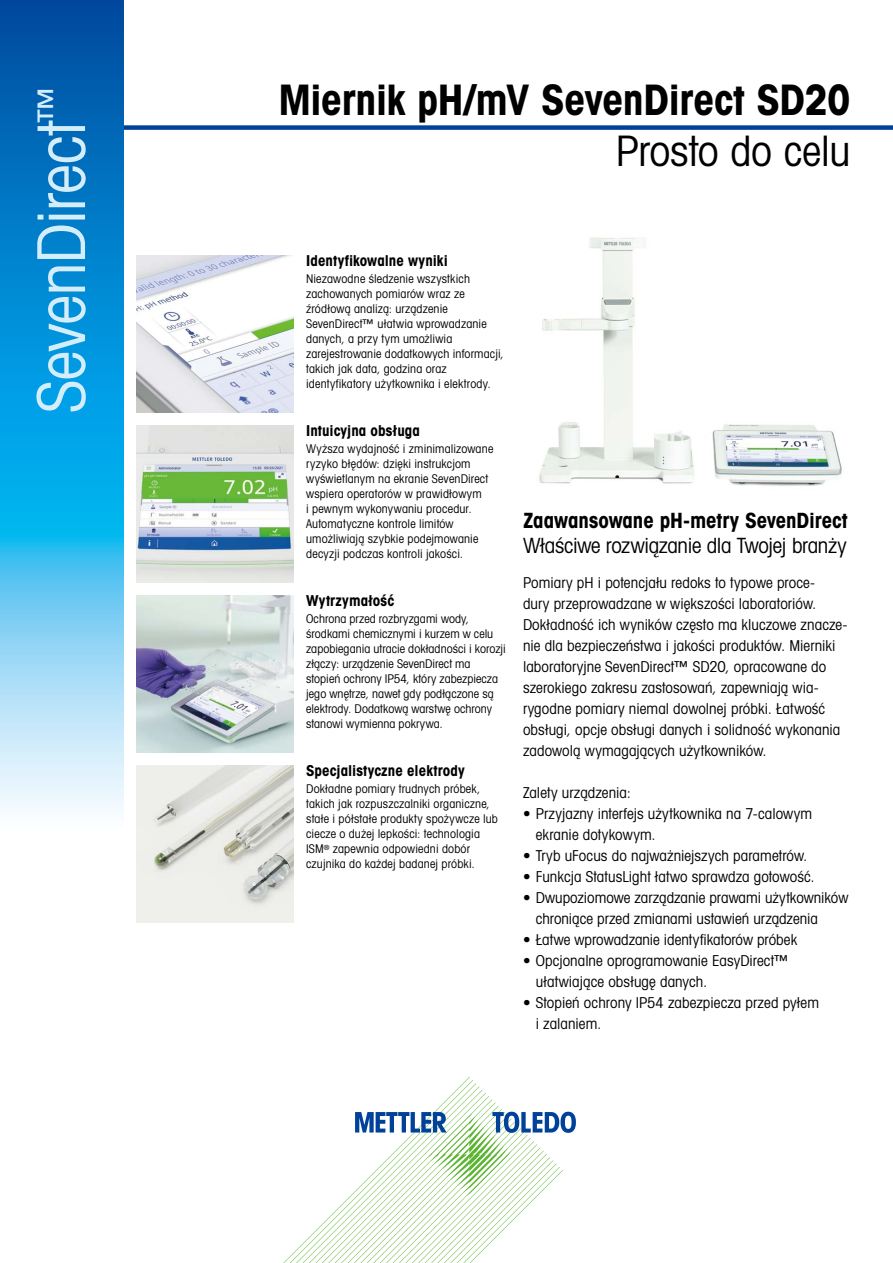
<style>
.page{position:relative;width:893px;height:1263px;background:#fff}
.page>*{position:absolute;margin:0;border:0;box-sizing:border-box;transform-origin:0 0}
.t1{font:66px "Avant Gardefor MT Bk";letter-spacing:-.015em;color:#d3edfb}
.t2{font:42px "Avant Gardefor MT Bd";letter-spacing:-.015em;color:#000}
.t3{font:42px "Avant Gardefor MT Bk";letter-spacing:-.005em;color:#000}
.t4{font:21px "Avant Gardefor MT Bk";letter-spacing:-.015em;color:#000}
.t5{font:21px "Avant Gardefor MT Bd";letter-spacing:-.005em;color:#000}
.t6{font:15px/21px "Avant Gardefor MT Bk";letter-spacing:.005em;color:#000}
.t7{font:15px "Avant Gardefor MT Bd";letter-spacing:.005em;color:#000}
.t8{font:12px/15px "Avant Gardefor MT Bk";letter-spacing:.01em;color:#000}
</style>
<div class="page">
<div style="left:0;top:125px;width:893px;height:5px;background:#004199"></div>
<svg style="left:283px;top:1077px;width:293px;height:186px"></svg>
<img style="left:539px;top:237px;width:303px;height:249px">
<img style="left:136px;top:595px;width:157px;height:158px">
<svg style="left:0;top:0;width:123px;height:812px"></svg>
<img style="left:136px;top:765px;width:157px;height:158px">
<img style="left:136px;top:425px;width:157px;height:158px">
<img style="left:136px;top:255px;width:157px;height:157px">
<h1 class="t1" style="left:21px;top:413px;width:329px;rotate:-90deg">SevenDirect<sup>™</sup></h1>
<h2 class="t2" style="left:278px;top:73px;width:574px">Miernik pH/mV SevenDirect SD20</h2>
<h2 class="t3" style="left:616px;top:125px;width:236px">Prosto do celu</h2>
<p class="t7" style="left:306px;top:251px;width:143px">Identyfikowalne wyniki</p>
<p class="t8" style="left:306px;top:271px;width:199px">Niezawodne śledzenie wszystkich zachowanych pomiarów wraz ze źródłową analizą: urządzenie SevenDirect™ ułatwia wprowadzanie danych, a przy tym umożliwia zarejestrowanie dodatkowych informacji, takich jak data, godzina oraz identyfikatory użytkownika i elektrody.</p>
<p class="t7" style="left:306px;top:421px;width:115px">Intuicyjna obsługa</p>
<p class="t8" style="left:306px;top:441px;width:189px">Wyższa wydajność i zminimalizowane ryzyko błędów: dzięki instrukcjom wyświetlanym na ekranie SevenDirect wspiera operatorów w prawidłowym<br>i pewnym wykonywaniu procedur.<br>Automatyczne kontrole limitów umożliwiają szybkie podejmowanie decyzji podczas kontroli jakości.</p>
<p class="t7" style="left:306px;top:591px;width:89px">Wytrzymałość</p>
<p class="t8" style="left:306px;top:611px;width:201px">Ochrona przed rozbryzgami wody, środkami chemicznymi i kurzem w celu zapobiegania utracie dokładności i korozji złączy: urządzenie SevenDirect ma stopień ochrony IP54, który zabezpiecza jego wnętrze, nawet gdy podłączone są elektrody. Dodatkową warstwę ochrony stanowi wymienna pokrywa.</p>
<p class="t7" style="left:306px;top:761px;width:160px">Specjalistyczne elektrody</p>
<p class="t8" style="left:306px;top:781px;width:193px">Dokładne pomiary trudnych próbek, takich jak rozpuszczalniki organiczne, stałe i półstałe produkty spożywcze lub ciecze o dużej lepkości: technologia ISM<sup>®</sup> zapewnia odpowiedni dobór czujnika do każdej badanej próbki.</p>
<h3 class="t5" style="left:523px;top:507px;width:326px">Zaawansowane pH-metry SevenDirect</h3>
<h3 class="t4" style="left:523px;top:533px;width:325px">Właściwe rozwiązanie dla Twojej branży</h3>
<p class="t6" style="left:523px;top:571px;width:326px">Pomiary pH i potencjału redoks to typowe proce-<br>dury przeprowadzane w większości laboratoriów.<br>Dokładność ich wyników często ma kluczowe znacze&shy;nie dla bezpieczeństwa i jakości produktów. Mierniki laboratoryjne SevenDirect™ SD20, opracowane do szerokiego zakresu zastosowań, zapewniają wia&shy;rygodne pomiary niemal dowolnej próbki. Łatwość obsługi, opcje obsługi danych i solidność wykonania zadowolą wymagających użytkowników.</p>
<p class="t6" style="left:523px;top:781px;width:109px">Zalety urządzenia:</p>
<p class="t6" style="left:536px;top:802px;width:278px;text-indent:-13px">• Przyjazny interfejs użytkownika na 7-calowym ekranie dotykowym.</p>
<p class="t6" style="left:523px;top:844px;width:286px">• Tryb uFocus do najważniejszych parametrów.</p>
<p class="t6" style="left:523px;top:865px;width:293px">• Funkcja StatusLight łatwo sprawdza gotowość.</p>
<p class="t6" style="left:536px;top:886px;width:314px;text-indent:-13px">• Dwupoziomowe zarządzanie prawami użytkowników chroniące przed zmianami ustawień urządzenia</p>
<p class="t6" style="left:523px;top:928px;width:276px">• Łatwe wprowadzanie identyfikatorów próbek</p>
<p class="t6" style="left:536px;top:949px;width:254px;text-indent:-13px">• Opcjonalne oprogramowanie EasyDirect™ ułatwiające obsługę danych.</p>
<p class="t6" style="left:536px;top:991px;width:285px;text-indent:-13px">• Stopień ochrony IP54 zabezpiecza przed pyłem i zalaniem.</p>
</div>
